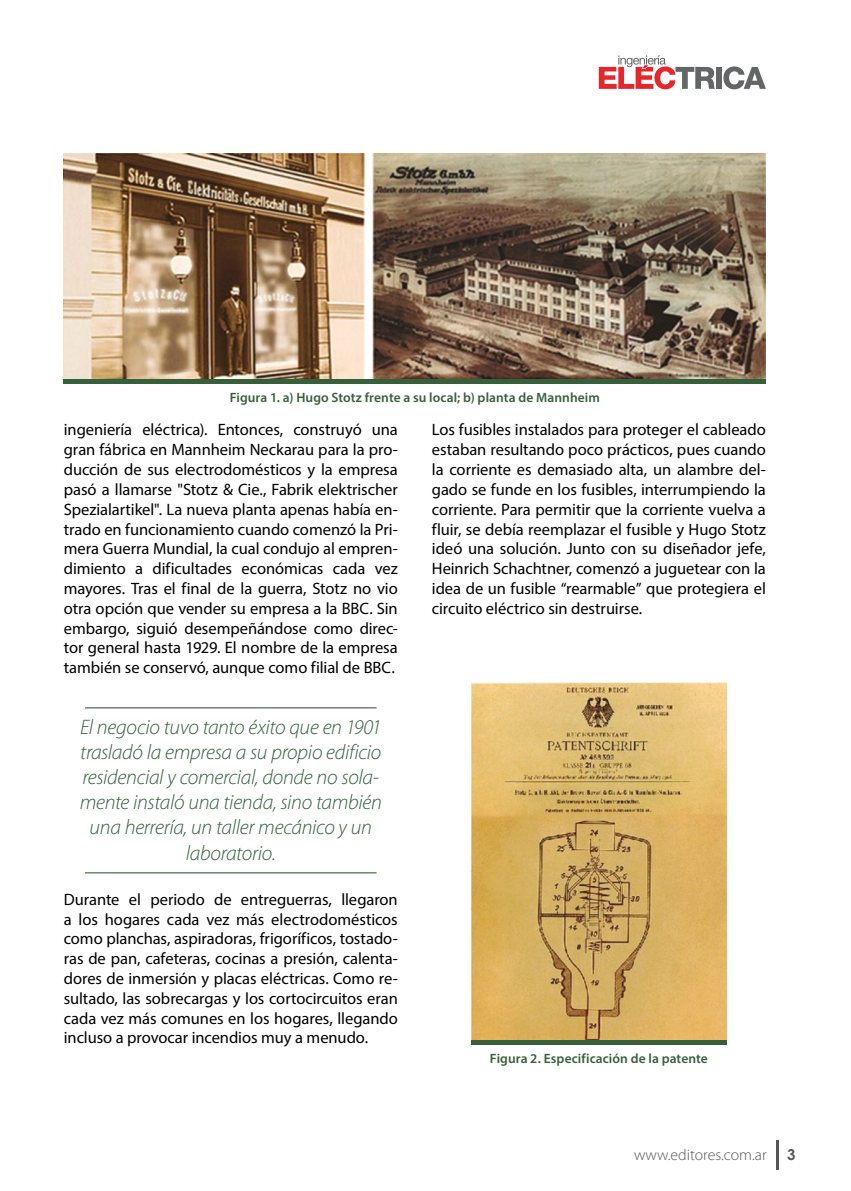
<style>
.page{position:relative;width:851px;height:1191px;background:#fff}
.page>*{position:absolute;margin:0;border:0;box-sizing:border-box;transform-origin:0 0}
.t1{font:italic 300 21px/25.2px "Myriad Pro";letter-spacing:-.015em;color:#365f3c;text-align:center}
.t2{font:16.5px/19.8px "Myriad Pro";letter-spacing:-.005em;color:#000;text-align:justify}
.t3{font:300 15.75px "Myriad Pro";color:#575756}
.t4{font:700 15px "Century Gothic";color:#575756}
.t5{font:600 13.5px "Myriad Pro";letter-spacing:.005em;color:#365f3c}
</style>
<div class="page">
<hr style="left:776px;top:1140px;width:2px;height:29px;background:#575756">
<div style="left:715px;top:67px;width:6px;height:22px;background:#636666"></div>
<svg style="left:723px;top:66px;width:42px;height:23px"></svg>
<svg style="left:598px;top:55px;width:116px;height:34px"></svg>
<hr style="left:85px;top:707px;width:291px;height:1px;background:#365f3c">
<hr style="left:85px;top:872px;width:291px;height:1px;background:#365f3c">
<img style="left:64px;top:153px;width:701px;height:226px">
<hr style="left:64px;top:379px;width:701px;height:4px;background:#365f3c">
<img style="left:471px;top:682px;width:255px;height:358px">
<hr style="left:471px;top:1040px;width:255px;height:4px;background:#365f3c">
<p class="t5" style="left:230px;top:389px;width:371px">Figura 1. a) Hugo Stotz frente a su local; b) planta de Mannheim</p>
<p class="t2" style="left:64px;top:420px;width:335px">ingeniería eléctrica). Entonces, construyó una gran fábrica en Mannheim Neckarau para la pro&shy;ducción de sus electrodomésticos y la empresa pasó a llamarse "Stotz &amp; Cie., Fabrik elektrischer Spezialartikel". La nueva planta apenas había en&shy;trado en funcionamiento cuando comenzó la Pri&shy;mera Guerra Mundial, la cual condujo al empren&shy;dimiento a dificultades económicas cada vez mayores. Tras el final de la guerra, Stotz no vio otra opción que vender su empresa a la BBC. Sin embargo, siguió desempeñándose como direc&shy;tor general hasta 1929. El nombre de la empresa también se conservó, aunque como filial de BBC.</p>
<p class="t1" style="left:80px;top:714px;width:303px">El negocio tuvo tanto éxito que en 1901 trasladó la empresa a su propio edificio residencial y comercial, donde no sola&shy;mente instaló una tienda, sino también una herrería, un taller mecánico y un laboratorio.</p>
<p class="t2" style="left:64px;top:889px;width:335px">Durante el periodo de entreguerras, llegaron a los hogares cada vez más electrodomésticos como planchas, aspiradoras, frigoríficos, tostado&shy;ras de pan, cafeteras, cocinas a presión, calenta&shy;dores de inmersión y placas eléctricas. Como re&shy;sultado, las sobrecargas y los cortocircuitos eran cada vez más comunes en los hogares, llegando incluso a provocar incendios muy a menudo.</p>
<p class="t2" style="left:432px;top:420px;width:335px">Los fusibles instalados para proteger el cableado estaban resultando poco prácticos, pues cuando la corriente es demasiado alta, un alambre del&shy;gado se funde en los fusibles, interrumpiendo la corriente. Para permitir que la corriente vuelva a fluir, se debía reemplazar el fusible y Hugo Stotz ideó una solución. Junto con su diseñador jefe, Heinrich Schachtner, comenzó a juguetear con la idea de un fusible “rearmable” que protegiera el circuito eléctrico sin destruirse.</p>
<p class="t5" style="left:490px;top:1050px;width:219px">Figura 2. Especificación de la patente</p>
<p class="t3" style="left:634px;top:1146px;width:134px">www.editores.com.ar</p>
<p class="t4" style="left:787px;top:1143px;width:10px">3</p>
</div>
